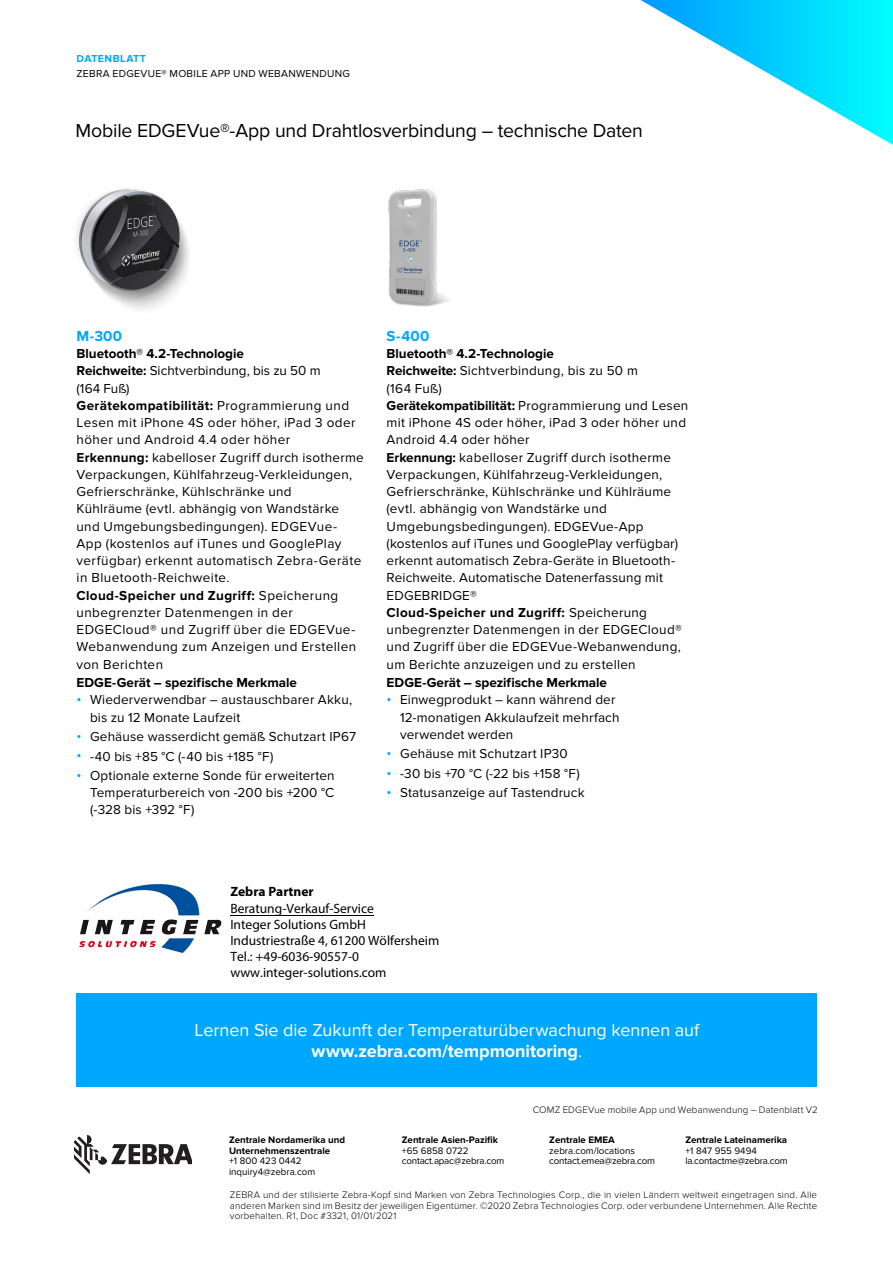
<style>
.page{position:relative;width:893px;height:1263px;background:#fff}
.page>*{position:absolute;margin:0;border:0;box-sizing:border-box;transform-origin:0 0}
.t1{font:19.5px "Proxima Nova";letter-spacing:-.01em;color:#000}
.t2{font:18px/21px "Proxima Nova";color:#fff;text-align:center}
.t3{font:700 15px "Proxima Nova";letter-spacing:.01em;color:#00a7ff}
.t4{font:13.5px/17.2px "Proxima Nova";letter-spacing:.02em;color:#000}
.t5{font:13.5px/16.2px "Myriad Pro";color:#000}
.t6{font:700 13.5px "Proxima Nova";letter-spacing:.005em;color:#000}
.t7{font:700 13.5px "Myriad Pro";color:#000}
.t8{font:10.5px "Proxima Nova";letter-spacing:.03em;color:#000}
.t9{font:700 10.5px "Proxima Nova";letter-spacing:.05em;color:#00a7ff}
.t10{font:300 9.75px/10.5px "Proxima Nova";letter-spacing:.015em;color:#000;text-align:justify}
.t11{font:9.75px/10.5px "Proxima Nova";letter-spacing:-.02em;color:#000}
.t12{font:700 9.75px/10.5px "Proxima Nova";color:#000}
.t13{font:9.75px/10.5px "Proxima Nova";color:#000}
.s1{font-weight:700}
.s2{font-size:14.25px;color:#00a7ff}
</style>
<div class="page">
<div style="left:77px;top:993px;width:740px;height:94px;background:#00a7ff"></div>
<svg style="left:74px;top:1135px;width:117px;height:39px"></svg>
<svg style="left:640px;top:0;width:253px;height:145px"></svg>
<img style="left:388px;top:189px;width:61px;height:118px">
<img style="left:76px;top:189px;width:113px;height:121px">
<hr style="left:230px;top:915px;width:144px;height:1px;background:#000">
<img style="left:79px;top:884px;width:143px;height:69px">
<p class="t9" style="left:77px;top:53px;width:71px">DATENBLATT</p>
<p class="t8" style="left:77px;top:67px;width:275px">ZEBRA EDGEVUE® MOBILE APP UND WEBANWENDUNG</p>
<h1 class="t1" style="left:76px;top:119px;width:569px">Mobile EDGEVue®-App und Drahtlosverbindung – technische Daten</h1>
<p class="t3" style="left:77px;top:327px;width:47px">M-300</p>
<p class="t4" style="left:77px;top:345px;width:289px"><span class="s1">Bluetooth® 4.2-Technologie<br>Reichweite:</span> Sichtverbindung, bis zu 50 m<br>(164 Fuß)<br><span class="s1">Gerätekompatibilität:</span> Programmierung und Lesen mit iPhone 4S oder höher, iPad 3 oder höher und Android 4.4 oder höher <span class="s1">Erkennung:</span> kabelloser Zugriff durch isotherme Verpackungen, Kühlfahrzeug-Verkleidungen, Gefrierschränke, Kühlschränke und<br>Kühlräume (evtl. abhängig von Wandstärke und Umgebungsbedingungen). EDGEVue-App (kostenlos auf iTunes und GooglePlay verfügbar) erkennt automatisch Zebra-Geräte in Bluetooth-Reichweite.<br><span class="s1">Cloud-Speicher und Zugriff:</span> Speicherung unbegrenzter Datenmengen in der EDGECloud® und Zugriff über die EDGEVue-Webanwendung zum Anzeigen und Erstellen von Berichten</p>
<p class="t6" style="left:77px;top:675px;width:222px">EDGE-Gerät – spezifische Merkmale</p>
<p class="t4" style="left:90px;top:691px;width:264px;text-indent:-14px"><span class="s2">•</span> Wiederverwendbar – austauschbarer Akku, bis zu 12 Monate Laufzeit</p>
<p class="t4" style="left:77px;top:728px;width:281px"><span class="s2">•</span> Gehäuse wasserdicht gemäß Schutzart IP67</p>
<p class="t4" style="left:77px;top:748px;width:198px"><span class="s2">•</span> -40 bis +85 °C (-40 bis +185 °F)</p>
<p class="t4" style="left:90px;top:767px;width:246px;text-align:justify;text-indent:-14px"><span class="s2">•</span> Optionale externe Sonde für erweiterten Temperaturbereich von -200 bis +200 °C (-328 bis +392 °F)</p>
<p class="t3" style="left:387px;top:327px;width:44px">S-400</p>
<p class="t4" style="left:387px;top:345px;width:303px"><span class="s1">Bluetooth® 4.2-Technologie<br>Reichweite:</span> Sichtverbindung, bis zu 50 m<br>(164 Fuß)<br><span class="s1">Gerätekompatibilität:</span> Programmierung und Lesen mit iPhone 4S oder höher, iPad 3 oder höher und Android 4.4 oder höher<br><span class="s1">Erkennung:</span> kabelloser Zugriff durch isotherme Verpackungen, Kühlfahrzeug-Verkleidungen, Gefrierschränke, Kühlschränke und Kühlräume (evtl. abhängig von Wandstärke und Umgebungsbedingungen). EDGEVue-App (kostenlos auf iTunes und GooglePlay verfügbar) erkennt automatisch Zebra-Geräte in Bluetooth-Reichweite. Automatische Datenerfassung mit EDGEBRIDGE®<br><span class="s1">Cloud-Speicher und Zugriff:</span> Speicherung unbegrenzter Datenmengen in der EDGECloud® und Zugriff über die EDGEVue-Webanwendung, um Berichte anzuzeigen und zu erstellen</p>
<p class="t6" style="left:387px;top:675px;width:222px">EDGE-Gerät – spezifische Merkmale</p>
<p class="t4" style="left:400px;top:691px;width:221px;text-indent:-14px"><span class="s2">•</span> Einwegprodukt – kann während der<br>12-monatigen Akkulaufzeit mehrfach verwendet werden</p>
<p class="t4" style="left:387px;top:745px;width:183px"><span class="s2">•</span> Gehäuse mit Schutzart IP30</p>
<p class="t4" style="left:387px;top:765px;width:195px"><span class="s2">•</span> -30 bis +70 °C (-22 bis +158 °F)</p>
<p class="t4" style="left:387px;top:784px;width:200px"><span class="s2">•</span> Statusanzeige auf Tastendruck</p>
<p class="t7" style="left:230px;top:883px;width:85px">Zebra Partner</p>
<p class="t5" style="left:230px;top:900px;width:210px">Beratung-Verkauf-Service<br>Integer Solutions GmbH<br>Industriestraße 4, 61200 Wölfersheim<br>Tel.: +49-6036-90557-0 www.integer-solutions.com</p>
<h2 class="t2" style="left:195px;top:1020px;width:506px">Lernen Sie die Zukunft der Temperaturüberwachung kennen auf <span class="s1">www.zebra.com/tempmonitoring</span>.</h2>
<p class="t10" style="left:533px;top:1105px;width:287px">COMZ EDGEVue mobile App und Webanwendung – Datenblatt V2</p>
<p class="t12" style="left:229px;top:1135px;width:118px">Zentrale Nordamerika und<br>Unternehmenszentrale</p>
<p class="t13" style="left:229px;top:1156px;width:88px">+1 800 423 0442 inquiry4@zebra.com</p>
<p class="t12" style="left:685px;top:1135px;width:103px">Zentrale Lateinamerika</p>
<p class="t11" style="left:685px;top:1145px;width:104px">+1 847 955 9494 la.contactme@zebra.com</p>
<p class="t10" style="left:230px;top:1190px;width:589px">ZEBRA und der stilisierte Zebra-Kopf sind Marken von Zebra Technologies Corp., die in vielen Ländern weltweit eingetragen sind. Alle anderen Marken sind im Besitz der jeweiligen Eigentümer. ©2020 Zebra Technologies Corp. oder verbundene Unternehmen. Alle Rechte vorbehalten. R1, Doc #3321, 01/01/2021</p>
<p class="t12" style="left:402px;top:1135px;width:98px">Zentrale Asien-Pazifik</p>
<p class="t11" style="left:402px;top:1145px;width:104px">+65 6858 0722 contact.apac@zebra.com</p>
<p class="t12" style="left:549px;top:1135px;width:67px">Zentrale EMEA</p>
<p class="t11" style="left:549px;top:1145px;width:107px">zebra.com/locations contact.emea@zebra.com</p>
</div>
